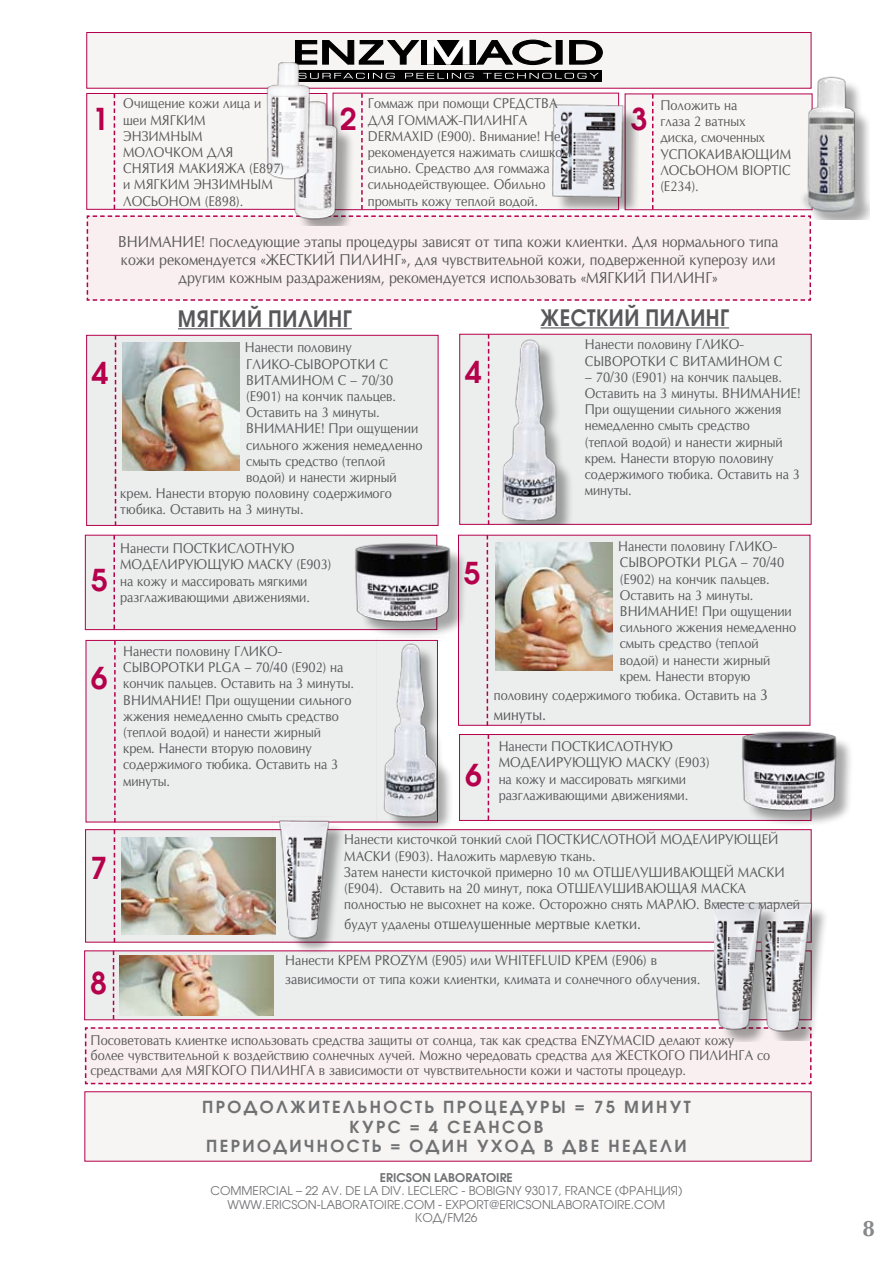
<style>
.page{position:relative;width:893px;height:1263px;background:#fff}
.page>*{position:absolute;margin:0;border:0;box-sizing:border-box;transform-origin:0 0}
.t1{font:30px "Avant Garde Gothic Dm ITC";color:#b5004b}
.t2{font:22.5px "Avant Garde Gothic Dm ITC";letter-spacing:.025em;color:#58585a;scale:.9 1}
.t3{font:700 22.5px "Optima";color:#87888a}
.t4{font:16.5px/19.8px "Avant Garde Gothic Dm ITC";letter-spacing:.15em;color:#707173}
.t5{font:15px "Opium New";color:#58585a;scale:.9 1}
.t6{font:13.5px/16.2px "Opium New";color:#58585a;scale:.9 1}
.t7{font:12px/13.5px "Avant Garde Gothic Bk ITC";color:#707173}
.t8{font:12px "Avant Garde Gothic Dm ITC";color:#707173}
.s1{font-size:12px}
.s2{font-size:15px}
.s3{font-size:13.5px}
.s4{font-family:"Optima";font-size:15px}
</style>
<div class="page">
<div style="left:86px;top:335px;width:352px;height:191px;background:#eceded;border:1px solid #b5004b"></div>
<div style="left:86px;top:32px;width:725px;height:57px;background:#f7f5f4;border:1px solid #b5004b"></div>
<div style="left:84px;top:1091px;width:727px;height:70px;background:#f7f5f4"></div>
<div style="left:295px;top:70px;width:306px;height:12px;background:#000"></div>
<svg style="left:326px;top:73px;width:69px;height:6px"></svg>
<svg style="left:405px;top:73px;width:69px;height:6px"></svg>
<svg style="left:483px;top:73px;width:116px;height:6px"></svg>
<svg style="left:295px;top:39px;width:257px;height:27px"></svg>
<div style="left:556px;top:41px;width:6px;height:23px;background:#000"></div>
<div style="left:556px;top:40px;width:7px;height:25px;border:1px solid #000"></div>
<svg style="left:569px;top:40px;width:34px;height:25px"></svg>
<div style="left:87px;top:93px;width:712px;height:118px;background:#f7f5f4"></div>
<div style="left:86px;top:215px;width:726px;height:86px;background:#f9eff0"></div>
<img style="left:123px;top:343px;width:116px;height:127px">
<svg style="left:115px;top:335px;width:1px;height:191px"></svg>
<div style="left:85px;top:535px;width:352px;height:95px;background:#eceded;border:1px solid #b5004b"></div>
<svg style="left:113px;top:535px;width:2px;height:94px"></svg>
<div style="left:86px;top:640px;width:352px;height:182px;background:#eceded;border:1px solid #b5004b"></div>
<svg style="left:114px;top:640px;width:2px;height:182px"></svg>
<div style="left:85px;top:829px;width:726px;height:113px;background:#eceded;border:1px solid #b5004b"></div>
<img style="left:121px;top:837px;width:151px;height:97px">
<svg style="left:114px;top:830px;width:1px;height:112px"></svg>
<div style="left:84px;top:950px;width:727px;height:70px;background:#eceded"></div>
<svg style="left:113px;top:951px;width:1px;height:68px"></svg>
<svg style="left:84px;top:1027px;width:728px;height:58px"></svg>
<div style="left:459px;top:334px;width:352px;height:191px;background:#eceded;border:1px solid #b5004b"></div>
<svg style="left:488px;top:334px;width:1px;height:191px"></svg>
<div style="left:458px;top:535px;width:352px;height:191px;background:#eceded;border:1px solid #b5004b"></div>
<svg style="left:487px;top:535px;width:1px;height:191px"></svg>
<div style="left:459px;top:734px;width:352px;height:87px;background:#eceded;border:1px solid #b5004b"></div>
<svg style="left:488px;top:734px;width:1px;height:86px"></svg>
<img style="left:119px;top:955px;width:154px;height:61px">
<img style="left:496px;top:543px;width:117px;height:127px">
<div style="left:505px;top:342px;width:97px;height:183px;background:#eceded"></div>
<img style="left:491px;top:333px;width:74px;height:192px">
<div style="left:350px;top:537px;width:119px;height:101px;background:#000;opacity:.35"></div>
<img style="left:348px;top:535px;width:109px;height:93px">
<div style="left:379px;top:639px;width:89px;height:189px;background:#000;opacity:.35"></div>
<img style="left:377px;top:637px;width:68px;height:185px">
<img style="left:282px;top:102px;width:73px;height:123px">
<img style="left:252px;top:62px;width:74px;height:124px">
<div style="left:555px;top:107px;width:84px;height:102px;background:#000;opacity:.35"></div>
<img style="left:549px;top:104px;width:76px;height:95px">
<img style="left:799px;top:68px;width:70px;height:152px">
<div style="left:761px;top:905px;width:89px;height:135px;background:#000;opacity:.35"></div>
<img style="left:792px;top:898px;width:26px;height:138px">
<div style="left:715px;top:901px;width:77px;height:140px;background:#000;opacity:.35"></div>
<img style="left:715px;top:901px;width:53px;height:132px">
<div style="left:274px;top:818px;width:86px;height:141px;background:#000;opacity:.35"></div>
<img style="left:272px;top:818px;width:63px;height:124px">
<div style="left:737px;top:726px;width:119px;height:101px;background:#000;opacity:.35"></div>
<img style="left:734px;top:724px;width:110px;height:93px">
<hr style="left:178px;top:328px;width:174px;height:1px;background:#58585a">
<hr style="left:541px;top:327px;width:188px;height:1px;background:#58585a">
<p class="t6" style="left:123px;top:95px;width:180px">ОЧИЩЕНИЕ КОЖИ ЛИЦА И<br>ШЕИ МЯГКИМ<br>ЭНЗИМНЫМ<br>МОЛОЧКОМ ДЛЯ<br>СНЯТИЯ МАКИЯЖА (E897)<br>И МЯГКИМ ЭНЗИМНЫМ<br>ЛОСЬОНОМ (E898).</p>
<p class="t6" style="left:368px;top:95px;width:227px">ГОММАЖ ПРИ ПОМОЩИ СРЕДСТВА<br>ДЛЯ ГОММАЖ-ПИЛИНГА<br>DERMAXID (E900). ВНИМАНИЕ! НЕ<br>РЕКОМЕНДУЕТСЯ НАЖИМАТЬ СЛИШКОМ<br>СИЛЬНО. СРЕДСТВО ДЛЯ ГОММАЖА<br>СИЛЬНОДЕЙСТВУЮЩЕЕ. ОБИЛЬНО<br>ПРОМЫТЬ КОЖУ ТЕПЛОЙ ВОДОЙ.</p>
<p class="t6" style="left:660px;top:97px;width:147px">ПОЛОЖИТЬ НА<br>ГЛАЗА 2 ВАТНЫХ<br>ДИСКА, СМОЧЕННЫХ<br>УСПОКАИВАЮЩИМ<br>ЛОСЬОНОМ BIOPTIC (E234).</p>
<p class="t5" style="left:118px;top:232px;width:23px">ВНИМАНИЕ</p>
<p class="t5" style="left:201px;top:232px;width:643px">! <span class="s1">П</span> ОСЛЕДУЮЩИЕ ЭТАПЫ ПРОЦЕДУРЫ ЗАВИСЯТ ОТ ТИПА КОЖИ КЛИЕНТКИ. ДЛЯ НОРМАЛЬНОГО ТИПА</p>
<p class="t5" style="left:121px;top:250px;width:729px">КОЖИ РЕКОМЕНДУЕТСЯ «ЖЕСТКИЙ ПИЛИНГ», ДЛЯ ЧУВСТВИТЕЛЬНОЙ КОЖИ, ПОДВЕРЖЕННОЙ КУПЕРОЗУ ИЛИ</p>
<p class="t5" style="left:179px;top:268px;width:600px">ДРУГИМ КОЖНЫМ РАЗДРАЖЕНИЯМ, РЕКОМЕНДУЕТСЯ ИСПОЛЬЗОВАТЬ «МЯГКИЙ ПИЛИНГ»</p>
<h1 class="t1" style="left:92px;top:99px;width:18px">1</h1>
<h1 class="t1" style="left:340px;top:99px;width:18px">2</h1>
<h1 class="t1" style="left:631px;top:100px;width:18px">3</h1>
<h1 class="t1" style="left:92px;top:354px;width:18px">4</h1>
<h1 class="t1" style="left:91px;top:561px;width:18px">5</h1>
<h1 class="t1" style="left:91px;top:659px;width:18px">6</h1>
<h1 class="t1" style="left:91px;top:848px;width:18px">7</h1>
<h1 class="t1" style="left:90px;top:964px;width:18px">8</h1>
<h2 class="t2" style="left:178px;top:304px;width:50px">МЯГКИЙ</h2>
<h2 class="t2" style="left:268px;top:304px;width:32px">ПИЛИНГ</h2>
<h2 class="t2" style="left:541px;top:303px;width:17px">ЖЕСТКИЙ</h2>
<h2 class="t2" style="left:645px;top:303px;width:32px">ПИЛИНГ</h2>
<p class="t6" style="left:245px;top:339px;width:120px">НАНЕСТИ ПОЛОВИНУ</p>
<p class="t6" style="left:246px;top:356px;width:159px">ГЛИКО-СЫВОРОТКИ С</p>
<p class="t6" style="left:246px;top:372px;width:165px">ВИТАМИНОМ С – 70/30</p>
<p class="t6" style="left:246px;top:388px;width:168px">(E901) НА КОНЧИК ПАЛЬЦЕВ.</p>
<p class="t6" style="left:246px;top:404px;width:150px">ОСТАВИТЬ НА 3 МИНУТЫ.</p>
<p class="t6" style="left:246px;top:420px;width:193px">ВНИМАНИЕ! ПРИ ОЩУЩЕНИИ</p>
<p class="t6" style="left:246px;top:437px;width:197px">СИЛЬНОГО ЖЖЕНИЯ НЕМЕДЛЕННО</p>
<p class="t6" style="left:246px;top:453px;width:156px">СМЫТЬ СРЕДСТВО (ТЕПЛОЙ</p>
<p class="t6" style="left:246px;top:469px;width:169px">ВОДОЙ) И НАНЕСТИ ЖИРНЫЙ</p>
<p class="t6" style="left:120px;top:485px;width:303px">КРЕМ. НАНЕСТИ ВТОРУЮ ПОЛОВИНУ СОДЕРЖИМОГО</p>
<p class="t6" style="left:120px;top:501px;width:205px">ТЮБИКА. ОСТАВИТЬ НА 3 МИНУТЫ.</p>
<p class="t6" style="left:120px;top:540px;width:236px">НАНЕСТИ ПОСТКИСЛОТНУЮ<br>МОДЕЛИРУЮЩУЮ МАСКУ (E903)<br>НА КОЖУ И МАССИРОВАТЬ МЯГКИМИ<br>РАЗГЛАЖИВАЮЩИМИ ДВИЖЕНИЯМИ.</p>
<p class="t6" style="left:123px;top:643px;width:258px">НАНЕСТИ ПОЛОВИНУ ГЛИКО-<br>СЫВОРОТКИ PLGA – 70/40 (E902) НА<br>КОНЧИК ПАЛЬЦЕВ. ОСТАВИТЬ НА 3 МИНУТЫ.<br>ВНИМАНИЕ! ПРИ ОЩУЩЕНИИ СИЛЬНОГО<br>ЖЖЕНИЯ НЕМЕДЛЕННО СМЫТЬ СРЕДСТВО (ТЕПЛОЙ ВОДОЙ) И НАНЕСТИ ЖИРНЫЙ<br>КРЕМ. НАНЕСТИ ВТОРУЮ ПОЛОВИНУ<br>СОДЕРЖИМОГО ТЮБИКА. ОСТАВИТЬ НА 3<br>МИНУТЫ.</p>
<h1 class="t1" style="left:465px;top:353px;width:18px">4</h1>
<p class="t6" style="left:585px;top:336px;width:221px">НАНЕСТИ ПОЛОВИНУ ГЛИКО-<br>СЫВОРОТКИ С ВИТАМИНОМ С</p>
<p class="t6" style="left:585px;top:369px;width:241px">– 70/30 (E901) НА КОНЧИК ПАЛЬЦЕВ.<br>ОСТАВИТЬ НА 3 МИНУТЫ. ВНИМАНИЕ!<br>ПРИ ОЩУЩЕНИИ СИЛЬНОГО ЖЖЕНИЯ<br>НЕМЕДЛЕННО СМЫТЬ СРЕДСТВО<br>(ТЕПЛОЙ ВОДОЙ) И НАНЕСТИ ЖИРНЫЙ<br>КРЕМ. НАНЕСТИ ВТОРУЮ ПОЛОВИНУ<br>СОДЕРЖИМОГО ТЮБИКА. ОСТАВИТЬ НА 3<br>МИНУТЫ.</p>
<h1 class="t1" style="left:463px;top:554px;width:18px">5</h1>
<h1 class="t1" style="left:465px;top:756px;width:18px">6</h1>
<p class="t6" style="left:618px;top:538px;width:199px">НАНЕСТИ ПОЛОВИНУ ГЛИКО-<br>СЫВОРОТКИ PLGA – 70/40 (E902) НА КОНЧИК ПАЛЬЦЕВ.<br>ОСТАВИТЬ НА 3 МИНУТЫ.<br>ВНИМАНИЕ! ПРИ ОЩУЩЕНИИ<br>СИЛЬНОГО ЖЖЕНИЯ НЕМЕДЛЕННО<br>СМЫТЬ СРЕДСТВО (ТЕПЛОЙ<br>ВОДОЙ) И НАНЕСТИ ЖИРНЫЙ<br>КРЕМ. НАНЕСТИ ВТОРУЮ</p>
<p class="t6" style="left:494px;top:687px;width:306px">ПОЛОВИНУ СОДЕРЖИМОГО ТЮБИКА. ОСТАВИТЬ НА <span class="s2">3</span></p>
<p class="t5" style="left:494px;top:705px;width:60px">МИНУТЫ.</p>
<p class="t6" style="left:499px;top:738px;width:236px">НАНЕСТИ ПОСТКИСЛОТНУЮ<br>МОДЕЛИРУЮЩУЮ МАСКУ (E903)<br>НА КОЖУ И МАССИРОВАТЬ МЯГКИМИ<br>РАЗГЛАЖИВАЮЩИМИ ДВИЖЕНИЯМИ.</p>
<p class="t6" style="left:344px;top:831px;width:508px">НАНЕСТИ КИСТОЧКОЙ ТОНКИЙ СЛОЙ ПОСТКИСЛОТНОЙ МОДЕЛИРУЮЩЕЙ МАСКИ (E903). НАЛОЖИТЬ МАРЛЕВУЮ ТКАНЬ.<br>ЗАТЕМ НАНЕСТИ КИСТОЧКОЙ ПРИМЕРНО 10 МЛ ОТШЕЛУШИВАЮЩЕЙ МАСКИ (E904). ОСТАВИТЬ НА 20 МИНУТ, ПОКА ОТШЕЛУШИВАЮЩАЯ МАСКА ПОЛНОСТЬЮ НЕ ВЫСОХНЕТ НА КОЖЕ. ОСТОРОЖНО СНЯТЬ МАРЛЮ. ВМЕСТЕ С МАРЛЕЙ</p>
<p class="t5" style="left:344px;top:914px;width:331px"><span class="s3">БУДУТ УДАЛЕНЫ</span> ОТШЕЛУШЕННЫЕ МЕРТВЫЕ КЛЕТКИ.</p>
<p class="t6" style="left:285px;top:952px;width:256px">НАНЕСТИ КРЕМ PROZYM (E905) ИЛИ WHITE</p>
<p class="t6" style="left:285px;top:950px;width:463px;line-height:19.5px;text-indent:250px">FLUID КРЕМ (E906) В<br>ЗАВИСИМОСТИ ОТ ТИПА КОЖИ КЛИЕНТКИ, КЛИМАТА И СОЛНЕЧНОГО ОБЛУЧЕНИЯ<span class="s4">.</span></p>
<p class="t6" style="left:91px;top:1032px;width:757px;line-height:15px">ПОСОВЕТОВАТЬ КЛИЕНТКЕ ИСПОЛЬЗОВАТЬ СРЕДСТВА ЗАЩИТЫ ОТ СОЛНЦА, ТАК КАК СРЕДСТВА ENZYMACID ДЕЛАЮТ КОЖУ<br>БОЛЕЕ ЧУВСТВИТЕЛЬНОЙ К ВОЗДЕЙСТВИЮ СОЛНЕЧНЫХ ЛУЧЕЙ. МОЖНО ЧЕРЕДОВАТЬ СРЕДСТВА ДЛЯ ЖЕСТКОГО ПИЛИНГА СО<br>СРЕДСТВАМИ ДЛЯ МЯГКОГО ПИЛИНГА В ЗАВИСИМОСТИ ОТ ЧУВСТВИТЕЛЬНОСТИ КОЖИ И ЧАСТОТЫ ПРОЦЕДУР.</p>
<p class="t4" style="left:202px;top:1097px;width:29px">ПРОДОЛЖИТЕЛЬНОСТЬ</p>
<p class="t4" style="left:443px;top:1097px;width:29px">ПРОЦЕДУРЫ</p>
<p class="t4" style="left:575px;top:1097px;width:117px">= 75 минут</p>
<p class="t4" style="left:349px;top:1116px;width:14px">КУРС</p>
<p class="t4" style="left:206px;top:1116px;width:482px;text-indent:204px">= 4 СЕАНСОВ<br>Периодичность = Один уход в две недели</p>
<p class="t8" style="left:380px;top:1169px;width:134px">ERICSON LABORATOIRE</p>
<p class="t7" style="left:227px;top:1184px;width:456px;text-indent:-17px">COMMERCIAL – 22 AV. DE LA DIV. LECLERC - BOBIGNY 93017, FRANCE (ФРАНЦИЯ)<br>WWW.ERICSON-LABO</p>
<p class="t7" style="left:353px;top:1197px;width:63px">RATOIRE.COM</p>
<p class="t7" style="left:438px;top:1197px;width:122px">- EXPORT@ERICSONLABO</p>
<p class="t7" style="left:583px;top:1197px;width:84px">RATOIRE.COM</p>
<p class="t7" style="left:415px;top:1211px;width:64px">КОД/FM26</p>
<h2 class="t3" style="left:862px;top:1215px;width:14px">8</h2>
</div>
